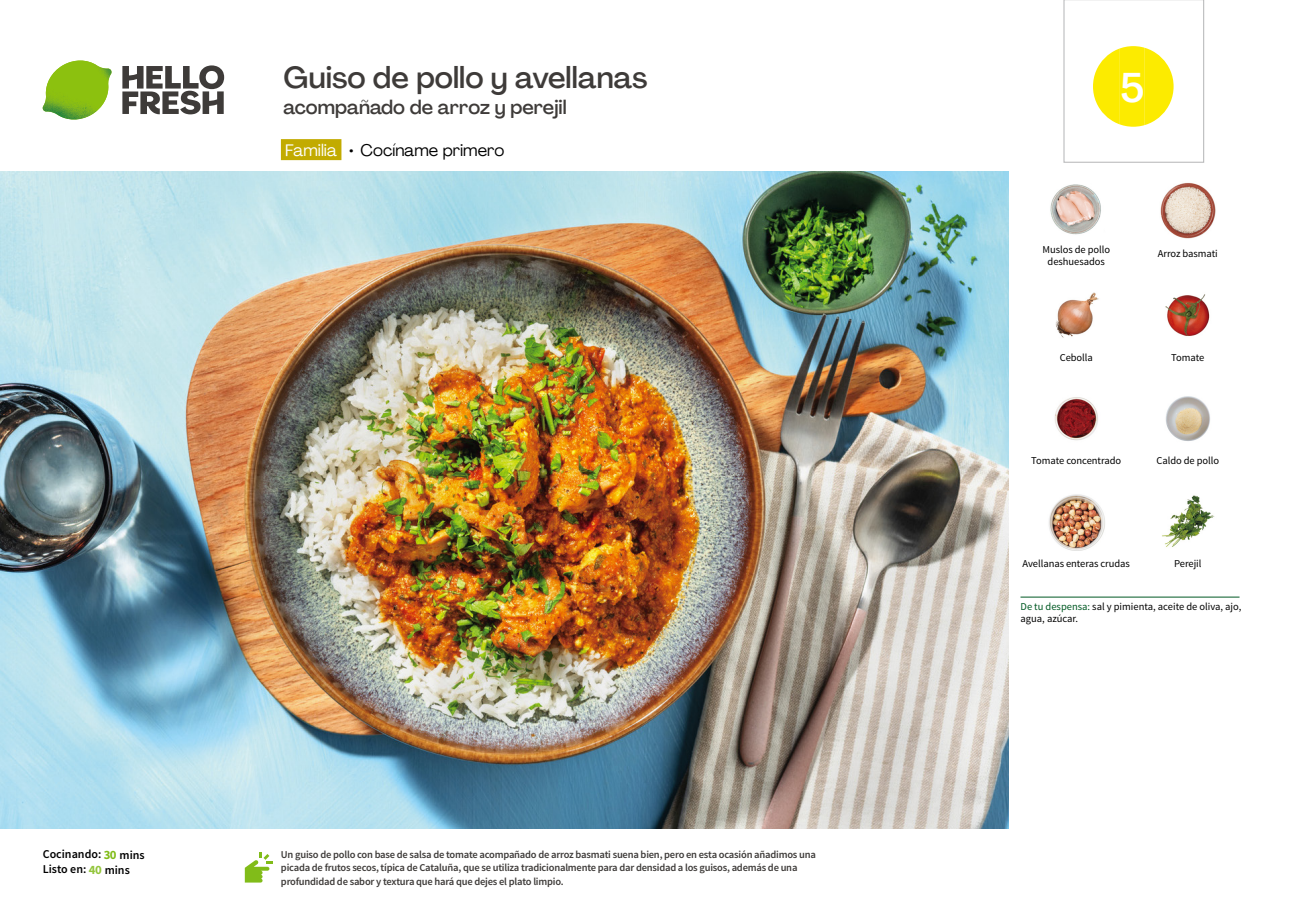
<style>
.page{position:relative;width:1289px;height:919px;background:#fff}
.page>*{position:absolute;margin:0;border:0;box-sizing:border-box;transform-origin:0 0}
.t1{font:500 40.5px "Agrandir";color:#fff}
.t2{font:500 30px "Agrandir";color:#3e3b39}
.t3{font:500 19.5px "Agrandir";color:#3e3b39}
.t4{font:16.5px "Agrandir";color:#000}
.t5{font:600 12px/15px "Source Sans Pro";color:#000}
.t6{font:600 10.5px/13.5px "Source Sans Pro";letter-spacing:-.02em;color:#3e3b39}
.t7{font:10.5px/12px "Source Sans Pro";letter-spacing:-.005em;color:#000}
.s1{color:#fff}
.s2{font-weight:700;font-size:12.75px;color:#81bc19}
.s3{font-weight:700;font-size:12.75px;color:#93c53b}
.s4{color:#005923}
</style>
<div class="page">
<svg style="left:122px;top:65px;width:102px;height:49px"></svg>
<svg style="left:68px;top:60px;width:44px;height:60px"></svg>
<img style="left:92px;top:61px;width:16px;height:38px">
<img style="left:43px;top:61px;width:49px;height:58px">
<div style="left:281px;top:139px;width:60px;height:21px;background:#c2ab00"></div>
<img style="left:0;top:172px;width:1008px;height:656px">
<hr style="left:1020px;top:596px;width:219px;height:1px;background:#005923">
<svg style="left:245px;top:852px;width:28px;height:30px"></svg>
<img style="left:1050px;top:184px;width:51px;height:51px">
<img style="left:1160px;top:182px;width:56px;height:57px">
<img style="left:1165px;top:294px;width:45px;height:42px">
<img style="left:1055px;top:292px;width:44px;height:46px">
<img style="left:1165px;top:396px;width:45px;height:45px">
<img style="left:1054px;top:397px;width:44px;height:44px">
<img style="left:1162px;top:495px;width:53px;height:52px">
<img style="left:1049px;top:494px;width:55px;height:56px">
<svg style="left:1063px;top:0;width:141px;height:163px"></svg>
<h2 class="t2" style="left:283px;top:59px;width:365px">Guiso de pollo y avellanas</h2>
<h3 class="t3" style="left:283px;top:95px;width:285px">acompañado de arroz y perejil</h3>
<h3 class="t4" style="left:285px;top:140px;width:220px"><span class="s1">Familia</span> • Cocíname primero</h3>
<p class="t5" style="left:43px;top:847px;width:103px">Cocinando: <span class="s2">30</span> mins<br>Listo en: <span class="s3">40</span> mins</p>
<p class="t6" style="left:281px;top:847px;width:536px">Un guiso de pollo con base de salsa de tomate acompañado de arroz basmati suena bien, pero en esta ocasión añadimos una picada de frutos secos, típica de Cataluña, que se utiliza tradicionalmente para dar densidad a los guisos, además de una profundidad de sabor y textura que hará que dejes el plato limpio.</p>
<h1 class="t1" style="left:1119px;top:63px;width:26px">5</h1>
<p class="t7" style="left:1042px;top:244px;width:69px;text-align:center">Muslos de pollo deshuesados</p>
<p class="t7" style="left:1157px;top:247px;width:62px">Arroz basmati</p>
<p class="t7" style="left:1059px;top:352px;width:35px">Cebolla</p>
<p class="t7" style="left:1171px;top:352px;width:35px">Tomate</p>
<p class="t7" style="left:1031px;top:454px;width:91px">Tomate concentrado</p>
<p class="t7" style="left:1156px;top:454px;width:64px">Caldo de pollo</p>
<p class="t7" style="left:1022px;top:558px;width:109px">Avellanas enteras crudas</p>
<p class="t7" style="left:1174px;top:558px;width:29px">Perejil</p>
<p class="t7" style="left:1020px;top:601px;width:222px"><span class="s4">De tu despensa:</span> sal y pimienta, aceite de oliva, ajo, agua, azúcar.</p>
</div>
